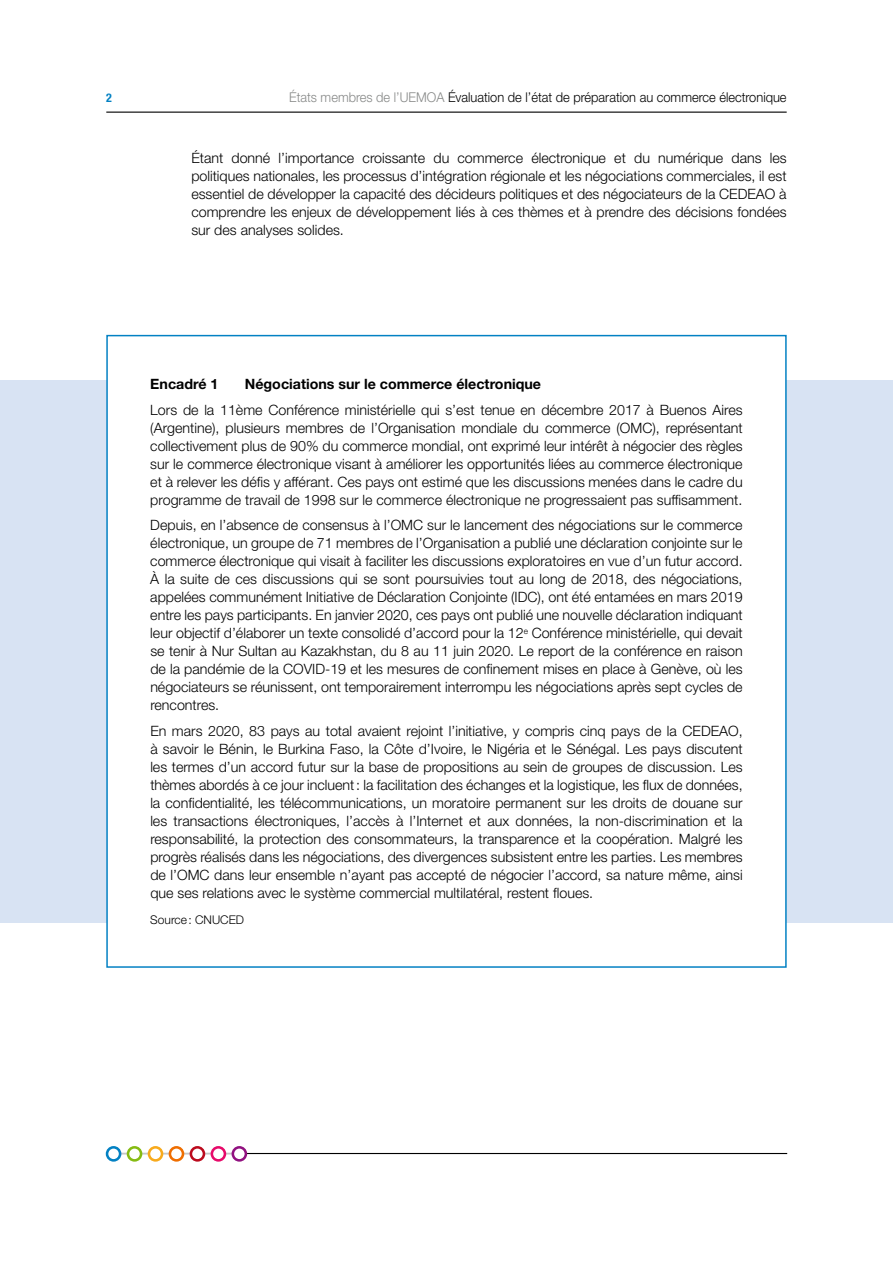
<style>
.page{position:relative;width:893px;height:1263px;background:#fff}
.page>*{position:absolute;margin:0;border:0;box-sizing:border-box;transform-origin:0 0}
.t1{font:300 14.25px/18px "Helvetica Neue LT Std";color:#000;text-align:justify}
.t2{font:700 14.25px "Helvetica Neue LT Std";color:#000}
.t3{font:300 13.5px "Helvetica Neue LT Std";color:#000;scale:.95 1}
.t4{font:300 12px "Helvetica Neue LT Std";color:#000}
.t5{font:700 condensed 12px "Helvetica Neue LT Std";color:#0381c3}
.s1{color:#878988}
</style>
<div class="page">
<hr style="left:106px;top:112px;width:681px;height:1px;background:#000">
<hr style="left:107px;top:1153px;width:680px;height:1px;background:#000">
<hr style="left:114px;top:1153px;width:125px;height:1px;background:#c5c7c7">
<div style="left:148px;top:1147px;width:15px;height:14px;background:#fff;border-radius:50%"></div>
<div style="left:148px;top:1146px;width:15px;height:16px;border:3px solid #f8aa1c;border-radius:50%"></div>
<div style="left:106px;top:1147px;width:15px;height:14px;background:#fff;border-radius:50%"></div>
<div style="left:106px;top:1146px;width:15px;height:16px;border:3px solid #0381c3;border-radius:50%"></div>
<div style="left:127px;top:1147px;width:15px;height:14px;background:#fff;border-radius:50%"></div>
<div style="left:127px;top:1146px;width:15px;height:16px;border:3px solid #85bb12;border-radius:50%"></div>
<div style="left:169px;top:1147px;width:15px;height:14px;background:#fff;border-radius:50%"></div>
<div style="left:169px;top:1146px;width:15px;height:16px;border:3px solid #ef6e00;border-radius:50%"></div>
<div style="left:190px;top:1147px;width:15px;height:14px;background:#fff;border-radius:50%"></div>
<div style="left:190px;top:1146px;width:15px;height:16px;border:3px solid #bc0b1e;border-radius:50%"></div>
<div style="left:211px;top:1147px;width:14px;height:14px;background:#fff;border-radius:50%"></div>
<div style="left:211px;top:1146px;width:15px;height:16px;border:3px solid #e70a6a;border-radius:50%"></div>
<div style="left:232px;top:1147px;width:14px;height:14px;background:#fff;border-radius:50%"></div>
<div style="left:231px;top:1146px;width:16px;height:16px;border:3px solid #911180;border-radius:50%"></div>
<div style="left:0;top:380px;width:893px;height:542px;background:#d8e3f3"></div>
<div style="left:107px;top:336px;width:679px;height:631px;background:#fff"></div>
<p class="t5" style="left:106px;top:91px;width:7px">2</p>
<p class="t3" style="left:289px;top:89px;width:525px"><span class="s1">États membres de l’UEMOA</span> Évaluation de l’état de préparation au commerce électronique</p>
<p class="t1" style="left:191px;top:149px;width:597px">Étant donné l’importance croissante du commerce électronique et du numérique dans les politiques nationales, les processus d’intégration régionale et les négociations commerciales, il est essentiel de développer la capacité des décideurs politiques et des négociateurs de la CEDEAO à comprendre les enjeux de développement liés à ces thèmes et à prendre des décisions fondées sur des analyses solides.</p>
<p class="t2" style="left:150px;top:375px;width:70px">Encadré 1</p>
<p class="t2" style="left:245px;top:375px;width:298px">Négociations sur le commerce électronique</p>
<p class="t1" style="left:150px;top:400px;width:594px">Lors de la 11ème Conférence ministérielle qui s’est tenue en décembre 2017 à Buenos Aires (Argentine), plusieurs membres de l’Organisation mondiale du commerce (OMC), représentant collectivement plus de 90% du commerce mondial, ont exprimé leur intérêt à négocier des règles sur le commerce électronique visant à améliorer les opportunités liées au commerce électronique et à relever les défis y afférant. Ces pays ont estimé que les discussions menées dans le cadre du programme de travail de 1998 sur le commerce électronique ne progressaient pas suffisamment.</p>
<p class="t1" style="left:150px;top:516px;width:594px">Depuis, en l’absence de consensus à l’OMC sur le lancement des négociations sur le commerce électronique, un groupe de 71 membres de l’Organisation a publié une déclaration conjointe sur le commerce électronique qui visait à faciliter les discussions exploratoires en vue d’un futur accord.<br>À la suite de ces discussions qui se sont poursuivies tout au long de 2018, des négociations, appelées communément Initiative de Déclaration Conjointe (IDC), ont été entamées en mars 2019 entre les pays participants. En janvier 2020, ces pays ont publié une nouvelle déclaration indiquant leur objectif d’élaborer un texte consolidé d’accord pour la 12<sup>e</sup> Conférence ministérielle, qui devait se tenir à Nur Sultan au Kazakhstan, du 8 au 11 juin 2020. Le report de la conférence en raison de la pandémie de la COVID-19 et les mesures de confinement mises en place à Genève, où les négociateurs se réunissent, ont temporairement interrompu les négociations après sept cycles de rencontres.</p>
<p class="t1" style="left:150px;top:722px;width:594px">En mars 2020, 83 pays au total avaient rejoint l’initiative, y compris cinq pays de la CEDEAO, à savoir le Bénin, le Burkina Faso, la Côte d’Ivoire, le Nigéria et le Sénégal. Les pays discutent les termes d’un accord futur sur la base de propositions au sein de groupes de discussion. Les thèmes abordés à ce jour incluent: la facilitation des échanges et la logistique, les flux de données, la confidentialité, les télécommunications, un moratoire permanent sur les droits de douane sur les transactions électroniques, l’accès à l’Internet et aux données, la non-discrimination et la responsabilité, la protection des consommateurs, la transparence et la coopération. Malgré les progrès réalisés dans les négociations, des divergences subsistent entre les parties. Les membres de l’OMC dans leur ensemble n’ayant pas accepté de négocier l’accord, sa nature même, ainsi que ses relations avec le système commercial multilatéral, restent floues.</p>
<p class="t4" style="left:150px;top:912px;width:95px">Source: CNUCED</p>
</div>
